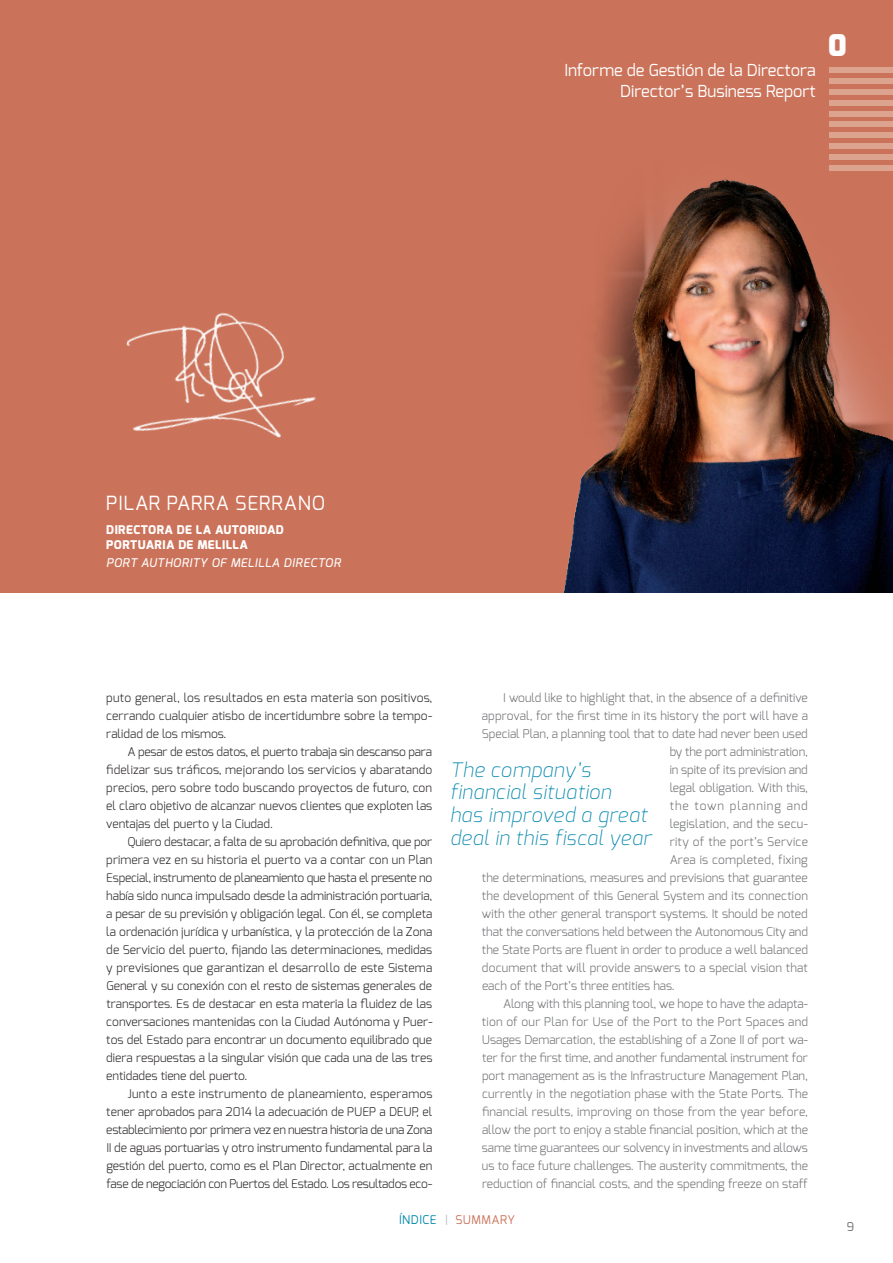
<style>
.page{position:relative;width:893px;height:1263px;background:#fff}
.page>*{position:absolute;margin:0;border:0;box-sizing:border-box;transform-origin:0 0}
.t1{font:900 30px "Exo";color:#fff}
.t2{font:italic 200 19.95px/22.5px "Exo";letter-spacing:.03em;color:#0086ac}
.t3{font:19.5px "Exo";letter-spacing:.04em;color:#fff}
.t4{font:16.5px/21px "Exo";color:#fff;text-align:right}
.t5{font:300 12px/18px "Exo";color:#231f20;text-align:justify}
.t6{font:300 12px "Exo";color:#6c6d70}
.t7{font:300 12px "Exo";letter-spacing:.02em;color:#6c6d70}
.t8{font:800 12px/15px "Exo";letter-spacing:.04em;color:#fff}
.t9{font:italic 500 12px "Exo";letter-spacing:.04em;color:#fff}
.t10{font:300 12px "Exo";letter-spacing:.025em;color:#6c6d70}
.t11{font:300 12px "Exo";letter-spacing:.075em;color:#6c6d70}
.t12{font:12px "Exo";letter-spacing:.04em;color:#cb735a}
.t13{font:12px "Exo";color:#6c6d70}
.s1{color:#0086ac}
.s2{color:#bcbdc0}
</style>
<div class="page">
<div style="left:0;top:0;width:893px;height:592px;background:#cb735a"></div>
<img style="left:563px;top:179px;width:330px;height:413px">
<div style="left:829px;top:67px;width:64px;height:6px;background:#dca48e"></div>
<div style="left:829px;top:78px;width:64px;height:6px;background:#dca48e"></div>
<div style="left:829px;top:89px;width:64px;height:6px;background:#dca48e"></div>
<div style="left:829px;top:100px;width:64px;height:5px;background:#dca48e"></div>
<div style="left:829px;top:111px;width:64px;height:5px;background:#dca48e"></div>
<div style="left:829px;top:122px;width:64px;height:5px;background:#dca48e"></div>
<div style="left:829px;top:133px;width:64px;height:5px;background:#dca48e"></div>
<div style="left:829px;top:154px;width:64px;height:6px;background:#dca48e"></div>
<div style="left:829px;top:143px;width:64px;height:6px;background:#dca48e"></div>
<div style="left:829px;top:165px;width:64px;height:6px;background:#dca48e"></div>
<img style="left:126px;top:312px;width:190px;height:126px">
<h3 class="t4" style="left:564px;top:60px;width:253px">Informe de Gestión de la Directora<br>Director’s Business Report</h3>
<h1 class="t1" style="left:828px;top:26px;width:20px">0</h1>
<h3 class="t3" style="left:106px;top:491px;width:85px">Pilar Parra</h3>
<h3 class="t3" style="left:235px;top:491px;width:26px">Serra</h3>
<h3 class="t3" style="left:298px;top:491px;width:29px">no</h3>
<p class="t8" style="left:106px;top:523px;width:44px">DIRECTORA</p>
<p class="t8" style="left:106px;top:523px;width:179px;text-indent:71px">DE LA AUTORIDAD<br>PORTUARIA DE MELILLA</p>
<p class="t9" style="left:106px;top:555px;width:236px">PORT AUTHORITY OF MELILLA DIRECTOR</p>
<p class="t5" style="left:106px;top:689px;width:328px">puto general, los resultados en esta materia son positivos, cerrando cualquier atisbo de incertidumbre sobre la tempo&shy;ralidad de los mismos.</p>
<p class="t5" style="left:106px;top:743px;width:328px;text-indent:21px">A pesar de estos datos, el puerto trabaja sin descanso para fidelizar sus tráficos, mejorando los servicios y abaratando precios, pero sobre todo buscando proyectos de futuro, con el claro objetivo de alcanzar nuevos clientes que exploten las ventajas del puerto y la Ciudad.</p>
<p class="t5" style="left:106px;top:833px;width:328px;text-indent:21px">Quiero destacar, a falta de su aprobación definitiva, que por primera vez en su historia el puerto va a contar con un Plan Especial, instrumento de planeamiento que hasta el presente no había sido nunca impulsado desde la administración portuaria, a pesar de su previsión y obligación legal. Con él, se completa la ordenación jurídica y urbanística, y la protección de la Zona de Servicio del puerto, fijando las determinaciones, medidas y previsiones que garantizan el desarrollo de este Sistema General y su conexión con el resto de sistemas generales de transportes. Es de destacar en esta materia la fluidez de las conversaciones mantenidas con la Ciudad Autónoma y Puer&shy;tos del Estado para encontrar un documento equilibrado que diera respuestas a la singular visión que cada una de las tres entidades tiene del puerto.</p>
<p class="t5" style="left:106px;top:1085px;width:328px;text-indent:21px">Junto a este instrumento de planeamiento, esperamos tener aprobados para 2014 la adecuación de PUEP a DEUP, el establecimiento por primera vez en nuestra historia de una Zona II de aguas portuarias y otro instrumento fundamental para la gestión del puerto, como es el Plan Director, actualmente en fase de negociación con Puertos del Estado. Los resultados eco-</p>
<p class="t6" style="left:503px;top:690px;width:306px">I would like to highlight that, in the absence of a definitive</p>
<p class="t6" style="left:482px;top:708px;width:328px">approval, for the first time in its history the port will have a</p>
<p class="t6" style="left:482px;top:726px;width:327px">Special Plan, a planning tool that to date had never been used</p>
<p class="t6" style="left:670px;top:744px;width:140px">by the port administration,</p>
<p class="t6" style="left:670px;top:762px;width:140px">in spite of its prevision and</p>
<p class="t6" style="left:670px;top:780px;width:140px">legal obligation. With this,</p>
<p class="t11" style="left:670px;top:798px;width:140px">the town planning and</p>
<p class="t7" style="left:670px;top:816px;width:140px">legislation, and the secu-</p>
<p class="t10" style="left:670px;top:834px;width:140px">rity of the port’s Service</p>
<p class="t7" style="left:670px;top:852px;width:140px">Area is completed, fixing</p>
<p class="t6" style="left:482px;top:870px;width:328px">the determinations, measures and previsions that guarantee</p>
<p class="t6" style="left:482px;top:888px;width:327px">the development of this General System and its connection</p>
<p class="t6" style="left:482px;top:906px;width:327px">with the other general transport systems. It should be noted</p>
<p class="t6" style="left:482px;top:924px;width:327px">that the conversations held between the Autonomous City and</p>
<p class="t6" style="left:482px;top:942px;width:327px">the State Ports are fluent in order to produce a well balanced</p>
<p class="t6" style="left:482px;top:960px;width:327px">document that will provide answers to a special vision that</p>
<p class="t6" style="left:482px;top:978px;width:194px">each of the Port’s three entities has.</p>
<p class="t6" style="left:503px;top:996px;width:306px">Along with this planning tool, we hope to have the adapta-</p>
<p class="t6" style="left:482px;top:1014px;width:327px">tion of our Plan for Use of the Port to the Port Spaces and</p>
<p class="t6" style="left:482px;top:1032px;width:328px">Usages Demarcation, the establishing of a Zone II of port wa-</p>
<p class="t6" style="left:482px;top:1050px;width:327px">ter for the first time, and another fundamental instrument for</p>
<p class="t6" style="left:482px;top:1068px;width:327px">port management as is the Infrastructure Management Plan,</p>
<p class="t6" style="left:482px;top:1086px;width:327px">currently in the negotiation phase with the State Ports. The</p>
<p class="t7" style="left:482px;top:1104px;width:327px">financial results, improving on those from the year before,</p>
<p class="t6" style="left:482px;top:1122px;width:327px">allow the port to enjoy a stable financial position, which at the</p>
<p class="t6" style="left:482px;top:1140px;width:327px">same time guarantees our solvency in investments and allows</p>
<p class="t6" style="left:482px;top:1158px;width:328px">us to face future challenges. The austerity commitments, the</p>
<p class="t6" style="left:482px;top:1176px;width:327px">reduction of financial costs, and the spending freeze on staff</p>
<h2 class="t2" style="left:450px;top:758px;width:203px">The company’s financial situation<br>has improved a great deal in this fiscal year</h2>
<p class="t12" style="left:399px;top:1212px;width:117px"><span class="s1">ÍNDICE</span> <span class="s2">|</span> SUMMARY</p>
<p class="t13" style="left:847px;top:1218px;width:9px">9</p>
</div>
